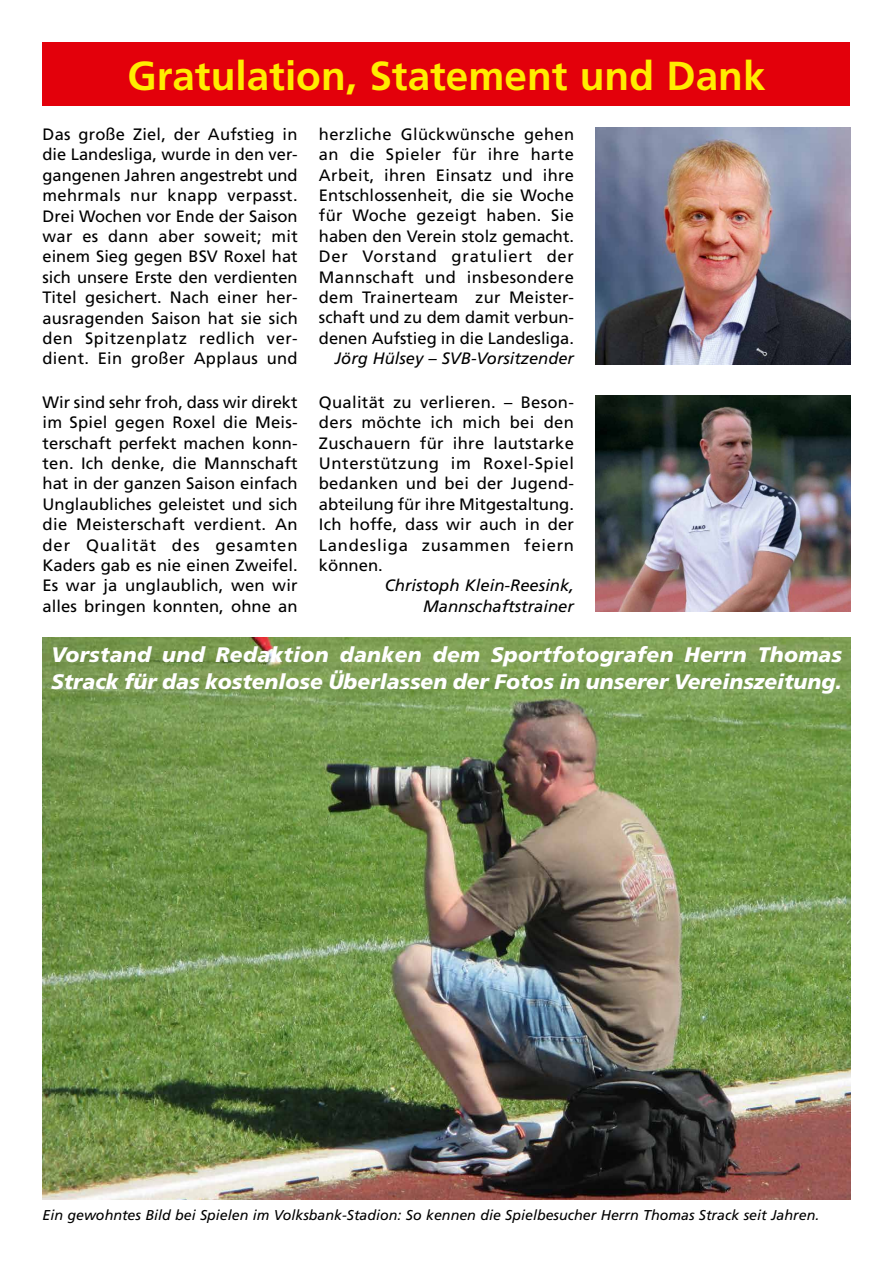
<style>
.page{position:relative;width:893px;height:1263px;background:#fff}
.page>*{position:absolute;margin:0;border:0;box-sizing:border-box;transform-origin:0 0}
.t1{font:700 40.5px "Frutiger LT Std";color:#ffed00}
.t2{font:italic 900 21px/27px "Frutiger LT Std";color:#fff}
.t3{font:16.5px/20.4px "Frutiger LT Std";letter-spacing:.01em;color:#000;text-align:justify}
.t4{font:italic 16.5px/20.4px "Frutiger LT Std";color:#000;text-align:right}
.t5{font:italic 14.25px "Frutiger LT Std";color:#000}
</style>
<div class="page">
<img style="left:595px;top:395px;width:255px;height:217px">
<div style="left:43px;top:43px;width:807px;height:63px;background:#e3000b"></div>
<img style="left:595px;top:128px;width:255px;height:236px">
<img style="left:43px;top:638px;width:807px;height:561px">
<h1 class="t1" style="left:127px;top:52px;width:640px">Gratulation, Statement und Dank</h1>
<p class="t3" style="left:43px;top:124px;width:257px">Das große Ziel, der Aufstieg in die Landesliga, wurde in den ver&shy;gangenen Jahren angestrebt und mehrmals nur knapp verpasst.<br>Drei Wochen vor Ende der Saison war es dann aber soweit; mit einem Sieg gegen BSV Roxel hat sich unsere Erste den verdienten Titel gesichert. Nach einer her&shy;ausragenden Saison hat sie sich den Spitzenplatz redlich ver&shy;dient. Ein großer Applaus und</p>
<p class="t3" style="left:319px;top:124px;width:257px">herzliche Glückwünsche gehen an die Spieler für ihre harte Arbeit, ihren Einsatz und ihre Entschlossenheit, die sie Woche für Woche gezeigt haben. Sie haben den Verein stolz gemacht.<br>Der Vorstand gratuliert der Mannschaft und insbesondere dem Trainerteam zur Meister&shy;schaft und zu dem damit verbun&shy;denen Aufstieg in die Landesliga.</p>
<p class="t4" style="left:335px;top:348px;width:241px">Jörg Hülsey – SVB-Vorsitzender</p>
<p class="t3" style="left:43px;top:392px;width:257px">Wir sind sehr froh, dass wir direkt im Spiel gegen Roxel die Meis&shy;terschaft perfekt machen konn&shy;ten. Ich denke, die Mannschaft hat in der ganzen Saison einfach Unglaubliches geleistet und sich die Meisterschaft verdient. An der Qualität des gesamten Kaders gab es nie einen Zweifel.<br>Es war ja unglaublich, wen wir alles bringen konnten, ohne an</p>
<p class="t3" style="left:319px;top:392px;width:257px">Qualität zu verlieren. – Beson&shy;ders möchte ich mich bei den Zuschauern für ihre lautstarke Unterstützung im Roxel-Spiel bedanken und bei der Jugend&shy;abteilung für ihre Mitgestaltung.<br>Ich hoffe, dass wir auch in der Landesliga zusammen feiern können.</p>
<p class="t4" style="left:385px;top:576px;width:191px">Christoph Klein-Reesink,<br>Mannschaftstrainer</p>
<p class="t2" style="left:51px;top:641px;width:793px">Vorstand und Redaktion danken dem Sportfotografen Herrn Thomas<br>Strack für das kostenlose Überlassen der Fotos in unserer Vereinszeitung.</p>
<p class="t5" style="left:43px;top:1207px;width:778px">Ein gewohntes Bild bei Spielen im Volksbank-Stadion: So kennen die Spielbesucher Herrn Thomas Strack seit Jahren.</p>
</div>
